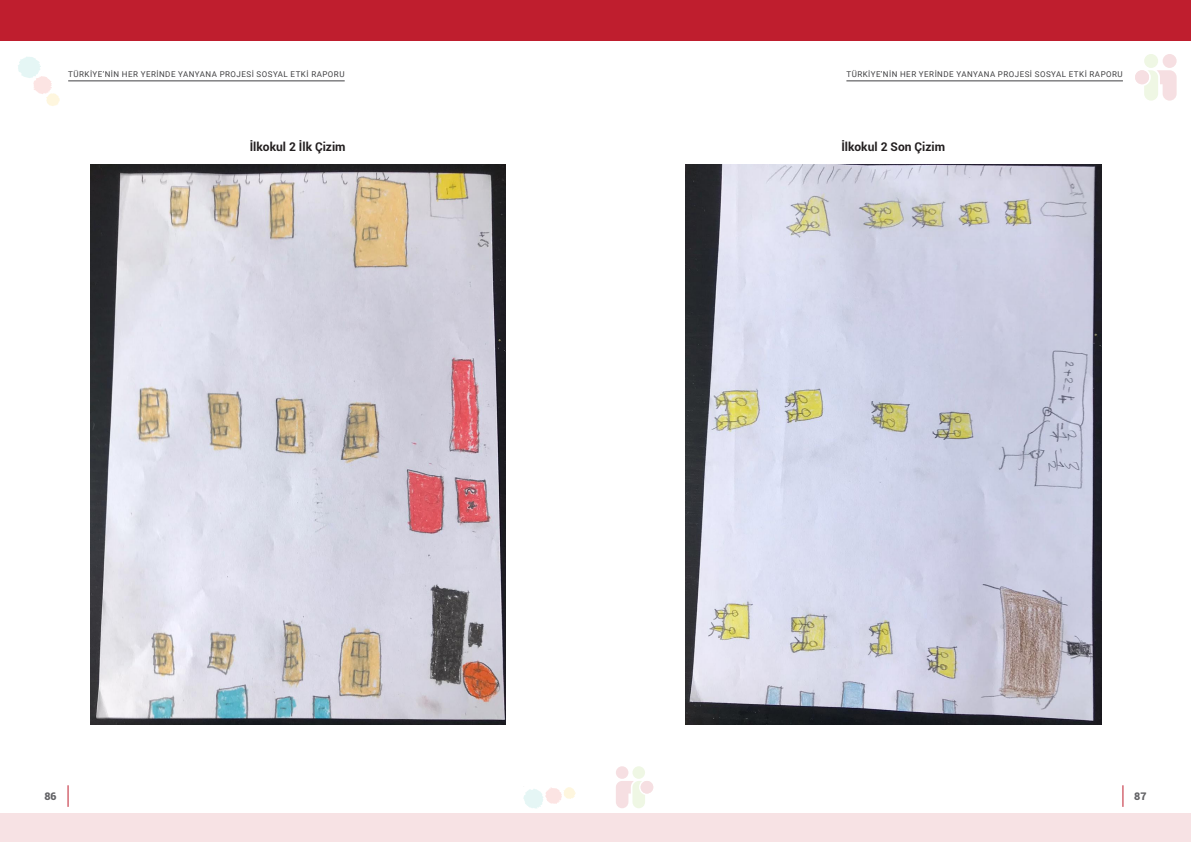
<style>
.page{position:relative;width:1191px;height:842px;background:#fff}
.page>*{position:absolute;margin:0;border:0;box-sizing:border-box;transform-origin:0 0}
.t1{font:700 12px "Roboto";color:#231f20}
.t2{font:900 10.5px "Roboto";color:#636366}
.t3{font:8px "Roboto";letter-spacing:.06em;color:#414143}
</style>
<div class="page">
<svg style="left:18px;top:57px;width:42px;height:49px"></svg>
<svg style="left:523px;top:787px;width:53px;height:22px"></svg>
<div style="left:1162px;top:54px;width:14px;height:14px;background:#f6dfe2;border-radius:50%"></div>
<div style="left:1144px;top:54px;width:14px;height:14px;background:#eff7e4;border-radius:50%"></div>
<svg style="left:1135px;top:70px;width:41px;height:31px"></svg>
<div style="left:1132px;top:86px;width:9px;height:13px;background:#fff"></div>
<div style="left:616px;top:766px;width:12px;height:13px;background:#f6dfe2;border-radius:50%"></div>
<div style="left:632px;top:766px;width:13px;height:13px;background:#eff7e4;border-radius:50%"></div>
<svg style="left:616px;top:781px;width:38px;height:27px"></svg>
<div style="left:647px;top:795px;width:8px;height:12px;background:#fff"></div>
<div style="left:595px;top:0;width:596px;height:41px;background:#bf1e2e"></div>
<div style="left:0;top:0;width:595px;height:41px;background:#bf1e2e"></div>
<hr style="left:68px;top:81px;width:277px;height:1px;background:#414143">
<hr style="left:846px;top:81px;width:277px;height:1px;background:#414143">
<svg style="left:68px;top:785px;width:1px;height:22px"></svg>
<svg style="left:1122px;top:785px;width:1px;height:22px"></svg>
<div style="left:595px;top:813px;width:596px;height:29px;background:#f7e2e4"></div>
<div style="left:0;top:813px;width:595px;height:29px;background:#f7e2e4"></div>
<img style="left:90px;top:164px;width:415px;height:561px">
<img style="left:685px;top:164px;width:416px;height:561px">
<p class="t3" style="left:68px;top:68px;width:278px">TÜRKIYE’NIN HER YERINDE YANYANA PROJESI SOSYAL ETKİ RAPORU</p>
<p class="t3" style="left:846px;top:68px;width:278px">TÜRKIYE’NIN HER YERINDE YANYANA PROJESI SOSYAL ETKİ RAPORU</p>
<p class="t1" style="left:250px;top:138px;width:97px">İlkokul 2 İlk Çizim</p>
<p class="t1" style="left:841px;top:138px;width:105px">İlkokul 2 Son Çizim</p>
<h2 class="t2" style="left:45px;top:789px;width:14px">86</h2>
<h2 class="t2" style="left:1134px;top:789px;width:14px">87</h2>
</div>
